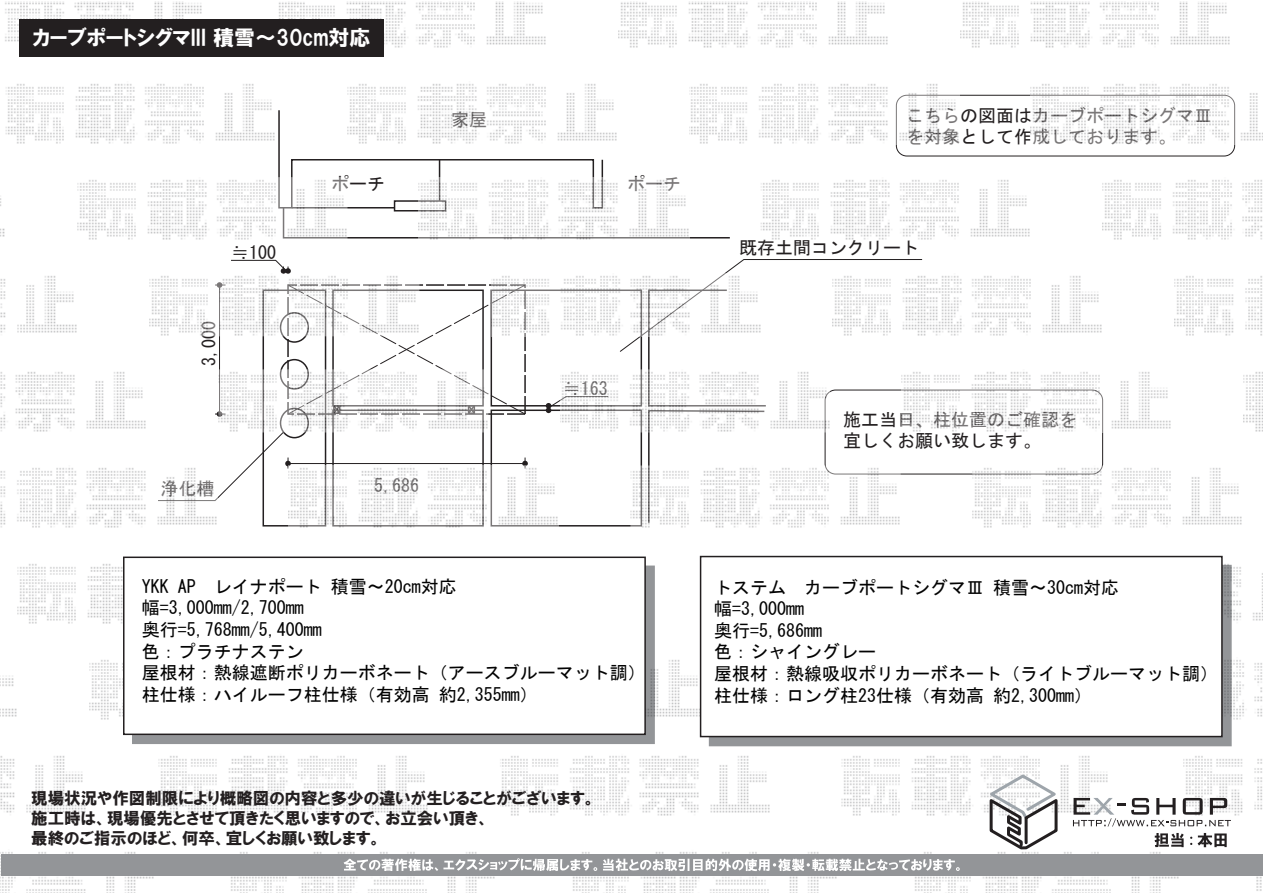
<style>
.page{position:relative;width:1263px;height:893px;background:#fff}
.page>*{position:absolute;margin:0;border:0;box-sizing:border-box;transform-origin:0 0}
.t1{font:21px "HGP Soei Kakugothic UB";color:#fff}
.t2{font:18px/21.6px "MS Gothic";color:#030303}
.t3{font:18px/21px "MS Gothic";color:#231f20}
.t4{font:16.5px/19.8px "HGP Soei Kakugothic UB";color:#231f20}
</style>
<div class="page">
<svg style="left:278px;top:110px;width:452px;height:129px"></svg>
<div style="left:490px;top:410px;width:152px;height:117px;border:2px solid #231f20"></div>
<div style="left:262px;top:290px;width:64px;height:237px;border:2px solid #231f20"></div>
<div style="left:280px;top:359px;width:29px;height:31px;border:2px solid #231f20;border-radius:50%"></div>
<div style="left:280px;top:408px;width:29px;height:30px;border:2px solid #231f20;border-radius:50%"></div>
<svg style="left:619px;top:259px;width:304px;height:216px"></svg>
<svg style="left:546px;top:400px;width:14px;height:13px"></svg>
<svg style="left:287px;top:284px;width:239px;height:131px"></svg>
<hr style="left:219px;top:285px;width:1px;height:129px;background:#231f20">
<hr style="left:288px;top:463px;width:237px;height:1px;background:#231f20">
<svg style="left:522px;top:458px;width:6px;height:7px"></svg>
<svg style="left:217px;top:432px;width:74px;height:69px"></svg>
<div style="left:896px;top:95px;width:339px;height:61px;border:1px solid #231f20;border-radius:10px"></div>
<svg style="left:231px;top:260px;width:60px;height:13px"></svg>
<img style="left:279px;top:1px;width:267px;height:47px">
<img style="left:5px;top:1px;width:197px;height:41px">
<img style="left:618px;top:1px;width:270px;height:47px">
<img style="left:960px;top:1px;width:270px;height:47px">
<img style="left:347px;top:84px;width:270px;height:60px">
<img style="left:6px;top:84px;width:269px;height:60px">
<img style="left:689px;top:84px;width:270px;height:60px">
<img style="left:1031px;top:84px;width:232px;height:60px">
<img style="left:77px;top:177px;width:270px;height:63px">
<img style="left:0;top:196px;width:5px;height:41px">
<img style="left:419px;top:177px;width:270px;height:63px">
<img style="left:1102px;top:180px;width:160px;height:60px">
<img style="left:761px;top:180px;width:269px;height:60px">
<img style="left:149px;top:273px;width:270px;height:63px">
<img style="left:0;top:276px;width:77px;height:57px">
<img style="left:491px;top:273px;width:270px;height:63px">
<img style="left:1174px;top:276px;width:88px;height:60px">
<img style="left:833px;top:273px;width:269px;height:63px">
<img style="left:218px;top:369px;width:270px;height:63px">
<img style="left:0;top:372px;width:146px;height:60px">
<img style="left:560px;top:369px;width:270px;height:63px">
<img style="left:1243px;top:372px;width:20px;height:60px">
<img style="left:902px;top:369px;width:269px;height:63px">
<img style="left:289px;top:465px;width:270px;height:63px">
<img style="left:0;top:468px;width:217px;height:60px">
<img style="left:630px;top:465px;width:270px;height:63px">
<img style="left:972px;top:465px;width:270px;height:63px">
<img style="left:17px;top:564px;width:106px;height:60px">
<img style="left:1223px;top:564px;width:40px;height:57px">
<img style="left:89px;top:660px;width:34px;height:60px">
<img style="left:0;top:675px;width:17px;height:42px">
<img style="left:655px;top:658px;width:45px;height:63px">
<img style="left:1233px;top:660px;width:29px;height:60px">
<img style="left:158px;top:756px;width:270px;height:60px">
<img style="left:0;top:756px;width:86px;height:57px">
<img style="left:500px;top:756px;width:270px;height:60px">
<img style="left:1183px;top:756px;width:79px;height:60px">
<img style="left:842px;top:756px;width:266px;height:60px">
<img style="left:231px;top:852px;width:264px;height:41px">
<img style="left:0;top:852px;width:154px;height:41px">
<img style="left:573px;top:852px;width:264px;height:41px">
<img style="left:1256px;top:876px;width:6px;height:15px">
<img style="left:915px;top:852px;width:264px;height:41px">
<svg style="left:985px;top:773px;width:75px;height:77px"></svg>
<svg style="left:1073px;top:798px;width:158px;height:28px"></svg>
<div style="left:710px;top:566px;width:521px;height:180px;background:linear-gradient(to bottom,#8c8e91,#909295)"></div>
<div style="left:709px;top:565px;width:523px;height:181px;border:2px solid #939598"></div>
<div style="left:700px;top:557px;width:522px;height:180px;background:#fff"></div>
<div style="left:700px;top:556px;width:523px;height:181px;border:2px solid #231f20"></div>
<div style="left:133px;top:566px;width:521px;height:177px;background:#939598"></div>
<div style="left:132px;top:566px;width:523px;height:178px;border:2px solid #939598"></div>
<div style="left:124px;top:557px;width:521px;height:177px;background:#fff"></div>
<div style="left:123px;top:557px;width:523px;height:178px;border:2px solid #231f20"></div>
<div style="left:19px;top:19px;width:364px;height:37px;background:#231f20"></div>
<div style="left:1px;top:854px;width:1262px;height:22px;background:#939598"></div>
<svg style="left:344px;top:858px;width:253px;height:13px"></svg>
<svg style="left:603px;top:859px;width:357px;height:12px"></svg>
<svg style="left:1154px;top:833px;width:29px;height:14px"></svg>
<svg style="left:1190px;top:833px;width:37px;height:14px"></svg>
<p class="t1" style="left:33px;top:27px;width:339px">カーブポートシグマIII 積雪～30cm対応</p>
<p class="t3" style="left:451px;top:109px;width:37px">家屋</p>
<p class="t3" style="left:231px;top:242px;width:46px">≒100</p>
<p class="t3" style="left:199px;top:366px;width:46px;rotate:-90deg">3,000</p>
<p class="t3" style="left:160px;top:478px;width:55px">浄化槽</p>
<p class="t3" style="left:331px;top:173px;width:55px">ポーチ</p>
<p class="t3" style="left:627px;top:173px;width:55px">ポーチ</p>
<p class="t3" style="left:374px;top:475px;width:46px">5,686</p>
<p class="t3" style="left:563px;top:378px;width:46px">≒163</p>
<p class="t2" style="left:142px;top:575px;width:505px">YKK AP レイナポート 積雪～20cm対応<br>幅=3,000mm/2,700mm<br>奥行=5,768mm/5,400mm<br>色：プラチナステン<br>屋根材：熱線遮断ポリカーボネート（アースブルーマット調）柱仕様：ハイルーフ柱仕様（有効高 約2,355mm）</p>
<p class="t4" style="left:31px;top:789px;width:566px">現場状況や作図制限により概略図の内容と多少の違いが生じることがございます。施工時は、現場優先とさせて頂きたく思いますので、お立会い頂き、<br>最終のご指示のほど、何卒、宜しくお願い致します。</p>
<p class="t3" style="left:906px;top:105px;width:307px">こちらの図面はカーブポートシグマⅢを対象として作成しております。</p>
<p class="t3" style="left:739px;top:237px;width:181px">既存土間コンクリート</p>
<p class="t3" style="left:843px;top:409px;width:235px">施工当日、柱位置のご確認を宜しくお願い致します。</p>
<p class="t2" style="left:714px;top:576px;width:506px">トステム カーブポートシグマⅢ 積雪～30cm対応<br>幅=3,000mm<br>奥行=5,686mm<br>色：シャイングレー<br>屋根材：熱線吸収ポリカーボネート（ライトブルーマット調）柱仕様：ロング柱23仕様（有効高 約2,300mm）</p>
</div>
